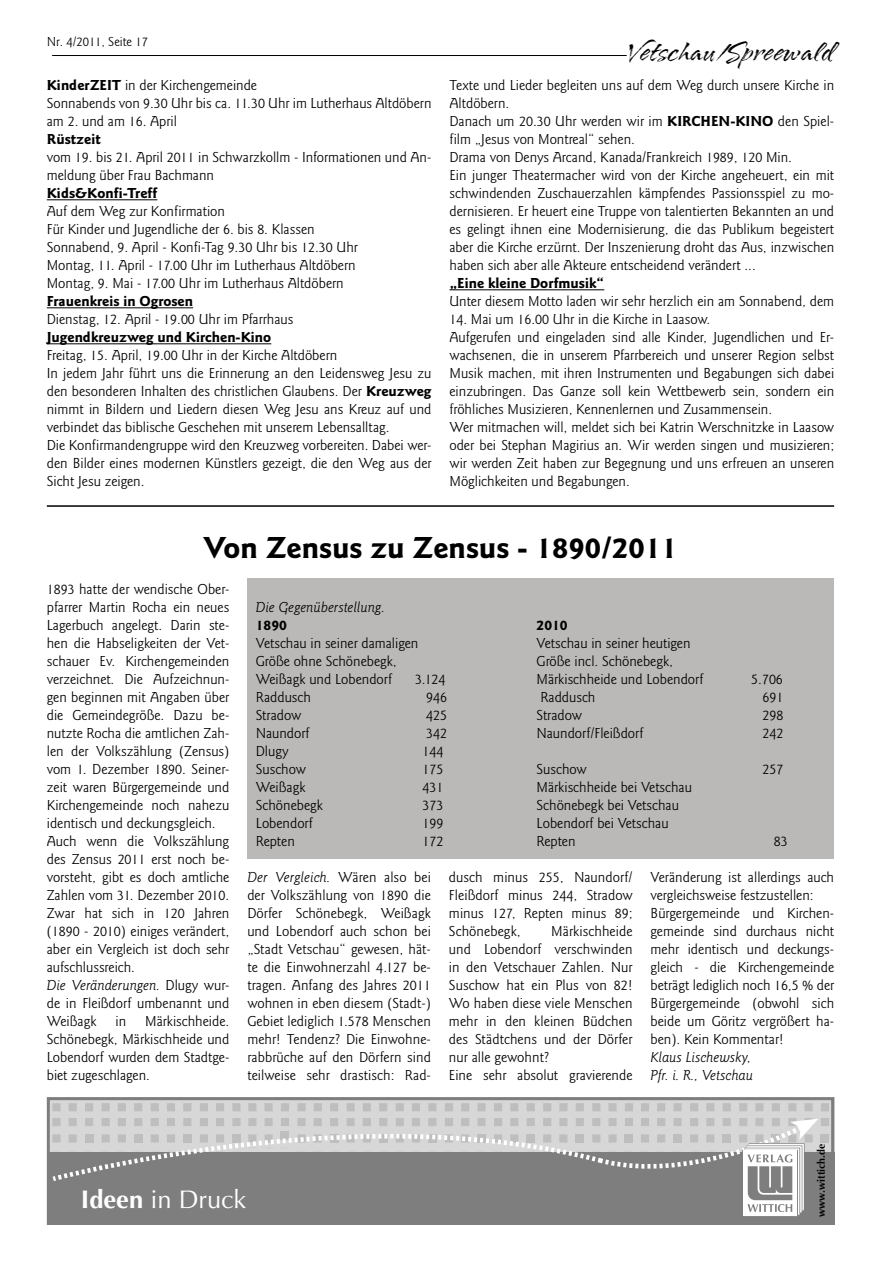
<style>
.page{position:relative;width:881px;height:1263px;background:#fff}
.page>*{position:absolute;margin:0;border:0;box-sizing:border-box;transform-origin:0 0}
.t1{font:700 31.5px "Goudy Sans";color:#000}
.t2{font:31.5px "Arid ITC";color:#000}
.t3{font:25.5px "Optima LT";color:#fff}
.t4{font:15px/18px "Goudy Sans";color:#000}
.t5{font:700 15px "Goudy Sans";color:#000}
.t6{font:italic 15px/18px "Goudy Sans";color:#000}
.t7{font:13.5px "Goudy Sans";color:#000}
.t8{font:700 10.5px "Optima LT";color:#000}
.s1{font-weight:700}
.s2{font-style:italic}
</style>
<div class="page">
<hr style="left:52px;top:55px;width:574px;height:1px;background:#000">
<hr style="left:47px;top:199px;width:110px;height:1px;background:#000">
<hr style="left:47px;top:307px;width:146px;height:1px;background:#000">
<hr style="left:47px;top:343px;width:224px;height:1px;background:#000">
<hr style="left:449px;top:289px;width:155px;height:1px;background:#000">
<div style="left:247px;top:578px;width:586px;height:281px;background:#bab9b8"></div>
<hr style="left:47px;top:505px;width:786px;height:2px;background:#000">
<div style="left:47px;top:1150px;width:786px;height:75px;background:#7e7e7e"></div>
<div style="left:47px;top:1097px;width:786px;height:128px;border:3px solid #7e7e7e"></div>
<svg style="left:52px;top:1102px;width:776px;height:115px"></svg>
<p class="t7" style="left:47px;top:34px;width:103px">Nr. 4/2011, Seite 17</p>
<h1 class="t2" style="left:628px;top:35px;width:207px">Vetschau/Spreewald</h1>
<p class="t4" style="left:47px;top:77px;width:386px"><span class="s1">KinderZEIT</span> in der Kirchengemeinde<br>Sonnabends von 9.30 Uhr bis ca. 11.30 Uhr im Lutherhaus Altdöbern am 2. und am 16. April</p>
<p class="t5" style="left:47px;top:131px;width:56px">Rüstzeit</p>
<p class="t4" style="left:47px;top:149px;width:386px">vom 19. bis 21. April 2011 in Schwarzkollm - Informationen und An&shy;meldung über Frau Bachmann</p>
<p class="t5" style="left:47px;top:185px;width:112px">Kids&amp;Konfi-Treff</p>
<p class="t4" style="left:47px;top:203px;width:312px">Auf dem Weg zur Konfirmation<br>Für Kinder und Jugendliche der 6. bis 8. Klassen Sonnabend, 9. April - Konfi-Tag 9.30 Uhr bis 12.30 Uhr Montag, 11. April - 17.00 Uhr im Lutherhaus Altdöbern Montag, 9. Mai - 17.00 Uhr im Lutherhaus Altdöbern</p>
<p class="t5" style="left:47px;top:293px;width:148px">Frauenkreis in Ogrosen</p>
<p class="t4" style="left:47px;top:311px;width:248px">Dienstag, 12. April - 19.00 Uhr im Pfarrhaus</p>
<p class="t5" style="left:47px;top:329px;width:226px">Jugendkreuzweg und Kirchen-Kino</p>
<p class="t4" style="left:47px;top:347px;width:386px">Freitag, 15. April, 19.00 Uhr in der Kirche Altdöbern<br>In jedem Jahr führt uns die Erinnerung an den Leidensweg Jesu zu den besonderen Inhalten des christlichen Glaubens. Der <span class="s1">Kreuzweg </span>nimmt in Bildern und Liedern diesen Weg Jesu ans Kreuz auf und verbindet das biblische Geschehen mit unserem Lebensalltag.<br>Die Konfirmandengruppe wird den Kreuzweg vorbereiten. Dabei wer&shy;den Bilder eines modernen Künstlers gezeigt, die den Weg aus der Sicht Jesu zeigen.</p>
<p class="t4" style="left:449px;top:77px;width:386px">Texte und Lieder begleiten uns auf dem Weg durch unsere Kirche in Altdöbern.<br>Danach um 20.30 Uhr werden wir im <span class="s1">KIRCHEN-KINO</span> den Spiel&shy;film „Jesus von Montreal“ sehen.<br>Drama von Denys Arcand, Kanada/Frankreich 1989, 120 Min.<br>Ein junger Theatermacher wird von der Kirche angeheuert, ein mit schwindenden Zuschauerzahlen kämpfendes Passionsspiel zu mo&shy;dernisieren. Er heuert eine Truppe von talentierten Bekannten an und es gelingt ihnen eine Modernisierung, die das Publikum begeistert aber die Kirche erzürnt. Der Inszenierung droht das Aus, inzwischen haben sich aber alle Akteure entscheidend verändert ...</p>
<p class="t5" style="left:449px;top:275px;width:156px">„Eine kleine Dorfmusik“</p>
<p class="t4" style="left:449px;top:293px;width:386px">Unter diesem Motto laden wir sehr herzlich ein am Sonnabend, dem</p>
<p class="t4" style="left:449px;top:311px;width:386px">14. Mai um 16.00 Uhr in die Kirche in Laasow.<br>Aufgerufen und eingeladen sind alle Kinder, Jugendlichen und Er&shy;wachsenen, die in unserem Pfarrbereich und unserer Region selbst Musik machen, mit ihren Instrumenten und Begabungen sich dabei einzubringen. Das Ganze soll kein Wettbewerb sein, sondern ein fröhliches Musizieren, Kennenlernen und Zusammensein.<br>Wer mitmachen will, meldet sich bei Katrin Werschnitzke in Laasow oder bei Stephan Magirius an. Wir werden singen und musizieren; wir werden Zeit haben zur Begegnung und uns erfreuen an unseren Möglichkeiten und Begabungen.</p>
<h1 class="t1" style="left:203px;top:530px;width:475px">Von Zensus zu Zensus - 1890/2011</h1>
<p class="t4" style="left:47px;top:581px;width:184px">1893 hatte der wendische Ober&shy;pfarrer Martin Rocha ein neues<br>Lagerbuch angelegt. Darin ste&shy;hen die Habseligkeiten der Vet&shy;schauer Ev. Kirchengemeinden verzeichnet. Die Aufzeichnun&shy;gen beginnen mit Angaben über die Gemeindegröße. Dazu be&shy;nutzte Rocha die amtlichen Zah&shy;len der Volkszählung (Zensus) vom 1. Dezember 1890. Seiner&shy;zeit waren Bürgergemeinde und<br>Kirchengemeinde noch nahezu identisch und deckungsgleich.<br>Auch wenn die Volkszählung des Zensus 2011 erst noch be&shy;vorsteht, gibt es doch amtliche<br>Zahlen vom 31. Dezember 2010.<br>Zwar hat sich in 120 Jahren (1890 - 2010) einiges verändert, aber ein Vergleich ist doch sehr aufschlussreich.<br><span class="s2">Die Veränderungen.</span> Dlugy wur&shy;de in Fleißdorf umbenannt und<br>Weißagk</p>
<p class="t6" style="left:256px;top:599px;width:131px">Die Gegenüberstellung.</p>
<p class="t5" style="left:256px;top:617px;width:33px">1890</p>
<p class="t5" style="left:536px;top:617px;width:33px">2010</p>
<p class="t4" style="left:256px;top:635px;width:164px">Vetschau in seiner damaligen</p>
<p class="t4" style="left:536px;top:635px;width:155px">Vetschau in seiner heutigen</p>
<p class="t4" style="left:256px;top:653px;width:142px">Größe ohne Schönebegk,</p>
<p class="t4" style="left:536px;top:653px;width:138px">Größe incl. Schönebegk,</p>
<p class="t4" style="left:256px;top:671px;width:138px">Weißagk und Lobendorf</p>
<p class="t4" style="left:415px;top:671px;width:32px">3.124</p>
<p class="t4" style="left:536px;top:671px;width:168px">Märkischheide und Lobendorf</p>
<p class="t4" style="left:751px;top:671px;width:33px">5.706</p>
<p class="t4" style="left:256px;top:689px;width:57px">Raddusch</p>
<p class="t4" style="left:426px;top:689px;width:22px">946</p>
<p class="t4" style="left:540px;top:689px;width:57px">Raddusch</p>
<p class="t4" style="left:762px;top:689px;width:22px">691</p>
<p class="t4" style="left:256px;top:707px;width:47px">Stradow</p>
<p class="t4" style="left:426px;top:707px;width:22px">425</p>
<p class="t4" style="left:536px;top:707px;width:47px">Stradow</p>
<p class="t4" style="left:762px;top:707px;width:22px">298</p>
<p class="t4" style="left:256px;top:725px;width:55px">Naundorf</p>
<p class="t4" style="left:426px;top:725px;width:22px">342</p>
<p class="t4" style="left:536px;top:725px;width:108px">Naundorf/Fleißdorf</p>
<p class="t4" style="left:762px;top:725px;width:22px">242</p>
<p class="t4" style="left:256px;top:743px;width:34px">Dlugy</p>
<p class="t4" style="left:422px;top:743px;width:22px">144</p>
<p class="t4" style="left:256px;top:761px;width:52px">Suschow</p>
<p class="t4" style="left:422px;top:761px;width:22px">175</p>
<p class="t4" style="left:536px;top:761px;width:52px">Suschow</p>
<p class="t4" style="left:762px;top:761px;width:22px">257</p>
<p class="t4" style="left:256px;top:779px;width:51px">Weißagk</p>
<p class="t4" style="left:422px;top:779px;width:22px">431</p>
<p class="t4" style="left:536px;top:779px;width:157px">Märkischheide bei Vetschau</p>
<p class="t4" style="left:256px;top:797px;width:69px">Schönebegk</p>
<p class="t4" style="left:422px;top:797px;width:22px">373</p>
<p class="t4" style="left:536px;top:797px;width:144px">Schönebegk bei Vetschau</p>
<p class="t4" style="left:256px;top:815px;width:58px">Lobendorf</p>
<p class="t4" style="left:422px;top:815px;width:22px">199</p>
<p class="t4" style="left:536px;top:815px;width:133px">Lobendorf bei Vetschau</p>
<p class="t4" style="left:256px;top:833px;width:40px">Repten</p>
<p class="t4" style="left:422px;top:833px;width:22px">172</p>
<p class="t4" style="left:536px;top:833px;width:40px">Repten</p>
<p class="t4" style="left:773px;top:833px;width:15px">83</p>
<p class="t4" style="left:247px;top:869px;width:185px;text-align:justify"><span class="s2">Der Vergleich.</span> Wären also bei der Volkszählung von 1890 die Dörfer Schönebegk, Weißagk und Lobendorf auch schon bei „Stadt Vetschau“ gewesen, hät&shy;te die Einwohnerzahl 4.127 be&shy;tragen. Anfang des Jahres 2011 wohnen in eben diesem (Stadt-)<br>Gebiet lediglich 1.578 Menschen mehr! Tendenz? Die Einwohne&shy;rabbrüche auf den Dörfern sind teilweise sehr drastisch: Rad-</p>
<p class="t4" style="left:449px;top:869px;width:185px;text-align:justify">dusch minus 255, Naundorf/ Fleißdorf minus 244, Stradow minus 127, Repten minus 89; Schönebegk,</p>
<p class="t4" style="left:650px;top:869px;width:185px">Veränderung ist allerdings auch vergleichsweise festzustellen:<br>Bürgergemeinde und Kirchen&shy;gemeinde sind durchaus nicht mehr identisch und deckungs&shy;gleich - die Kirchengemeinde beträgt lediglich noch 16,5 % der<br>Bürgergemeinde (obwohl sich beide um Göritz vergrößert ha&shy;ben). Kein Kommentar!</p>
<p class="t6" style="left:650px;top:1049px;width:104px">Klaus Lischewsky,<br>Pfr. i. R., Vetschau</p>
<p class="t4" style="left:449px;top:923px;width:185px;text-indent:102px">Märkischheide und Lobendorf verschwinden in den Vetschauer Zahlen. Nur<br>Suschow hat ein Plus von 82!<br>Wo haben diese viele Menschen mehr in den kleinen Büdchen des Städtchens und der Dörfer nur alle gewohnt?<br>Eine sehr absolut gravierende</p>
<p class="t4" style="left:47px;top:1013px;width:184px;text-align:justify;text-indent:98px">Märkischheide.<br>Schönebegk, Märkischheide und Lobendorf wurden dem Stadtge&shy;biet zugeschlagen.</p>
<p class="t4" style="left:115px;top:1013px;width:12px">in</p>
<h2 class="t3" style="left:81px;top:1184px;width:167px"><span class="s1">Ideen</span> in Druck</h2>
<p class="t8" style="left:815px;top:1217px;width:74px;rotate:-90deg">www.wittich.de</p>
</div>
